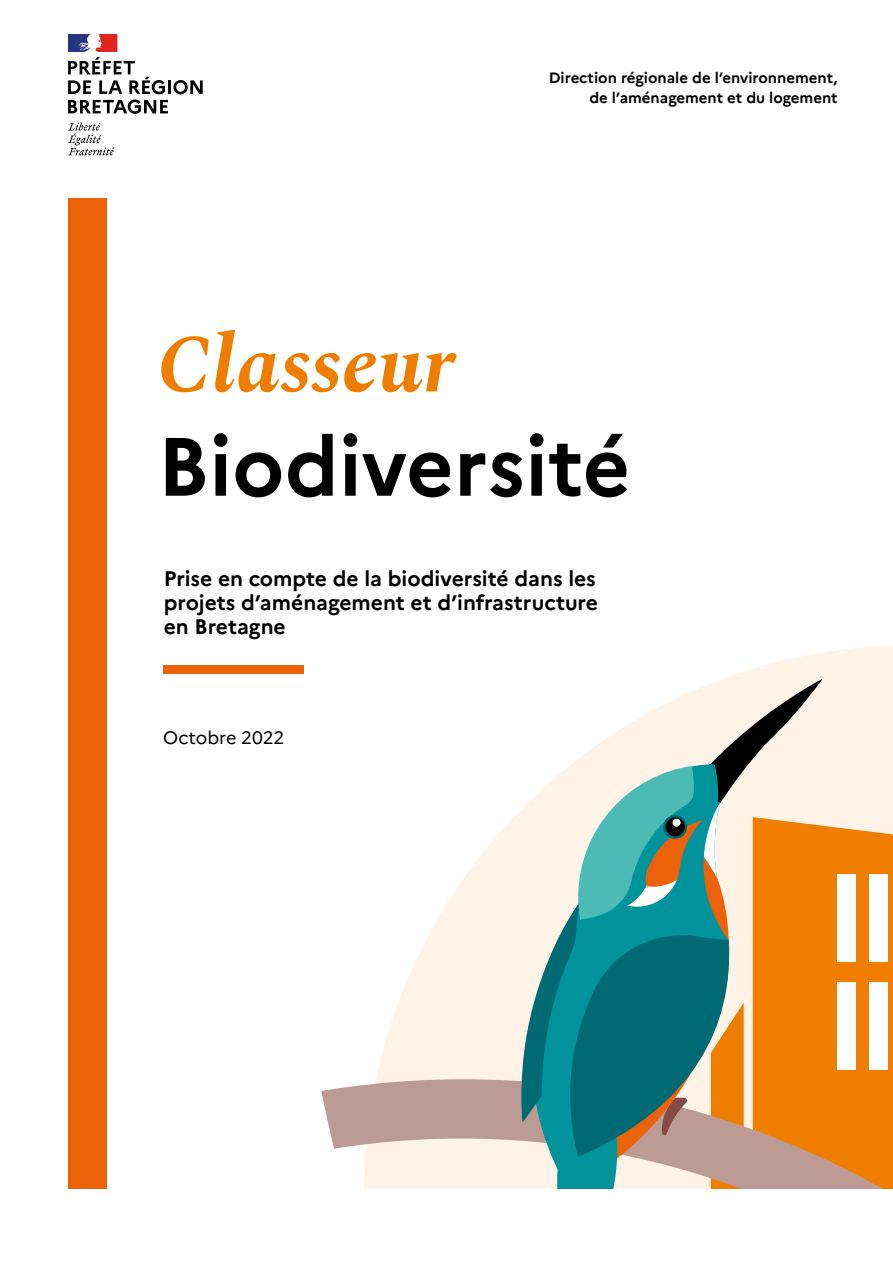
<style>
.page{position:relative;width:893px;height:1263px;background:#fff}
.page>*{position:absolute;margin:0;border:0;box-sizing:border-box;transform-origin:0 0}
.t1{font:700 82.5px "Marianne";color:#000}
.t2{font:italic 700 82.5px "Spectral";color:#ef7d00}
.t3{font:700 21px/24px "Marianne";color:#000;text-align:justify}
.t4{font:18px "Marianne";color:#000}
.t5{font:700 15px/19.5px "Marianne";color:#000;text-align:right}
</style>
<div class="page">
<hr style="left:168px;top:80px;width:3px;height:14px;background:#000">
<svg style="left:173px;top:80px;width:30px;height:14px"></svg>
<svg style="left:68px;top:100px;width:100px;height:14px"></svg>
<svg style="left:68px;top:122px;width:46px;height:33px"></svg>
<svg style="left:68px;top:34px;width:97px;height:60px"></svg>
<svg style="left:378px;top:645px;width:515px;height:425px"></svg>
<svg style="left:823px;top:817px;width:70px;height:253px;background:#f08714"></svg>
<div style="left:869px;top:874px;width:19px;height:88px;background:#fff"></div>
<div style="left:837px;top:874px;width:19px;height:88px;background:#fff"></div>
<div style="left:869px;top:982px;width:19px;height:87px;background:#fff"></div>
<div style="left:837px;top:982px;width:19px;height:87px;background:#fff"></div>
<svg style="left:321px;top:1070px;width:572px;height:118px;background:#e1b693"></svg>
<svg style="left:521px;top:678px;width:302px;height:510px;background:#9cab93"></svg>
<div style="left:68px;top:198px;width:38px;height:990px;background:#eb6209"></div>
<div style="left:164px;top:665px;width:140px;height:9px;background:#eb6209"></div>
<h1 class="t2" style="left:157px;top:304px;width:299px">Classeur</h1>
<p class="t5" style="left:549px;top:68px;width:290px">Direction régionale de l’environnement, de l’aménagement et du logement</p>
<h1 class="t1" style="left:157px;top:416px;width:475px">Biodiversité</h1>
<p class="t3" style="left:164px;top:566px;width:436px">Prise en compte de la biodiversité dans les projets d’aménagement et d’infrastructure en Bretagne</p>
<p class="t4" style="left:163px;top:726px;width:122px">Octobre 2022</p>
</div>
